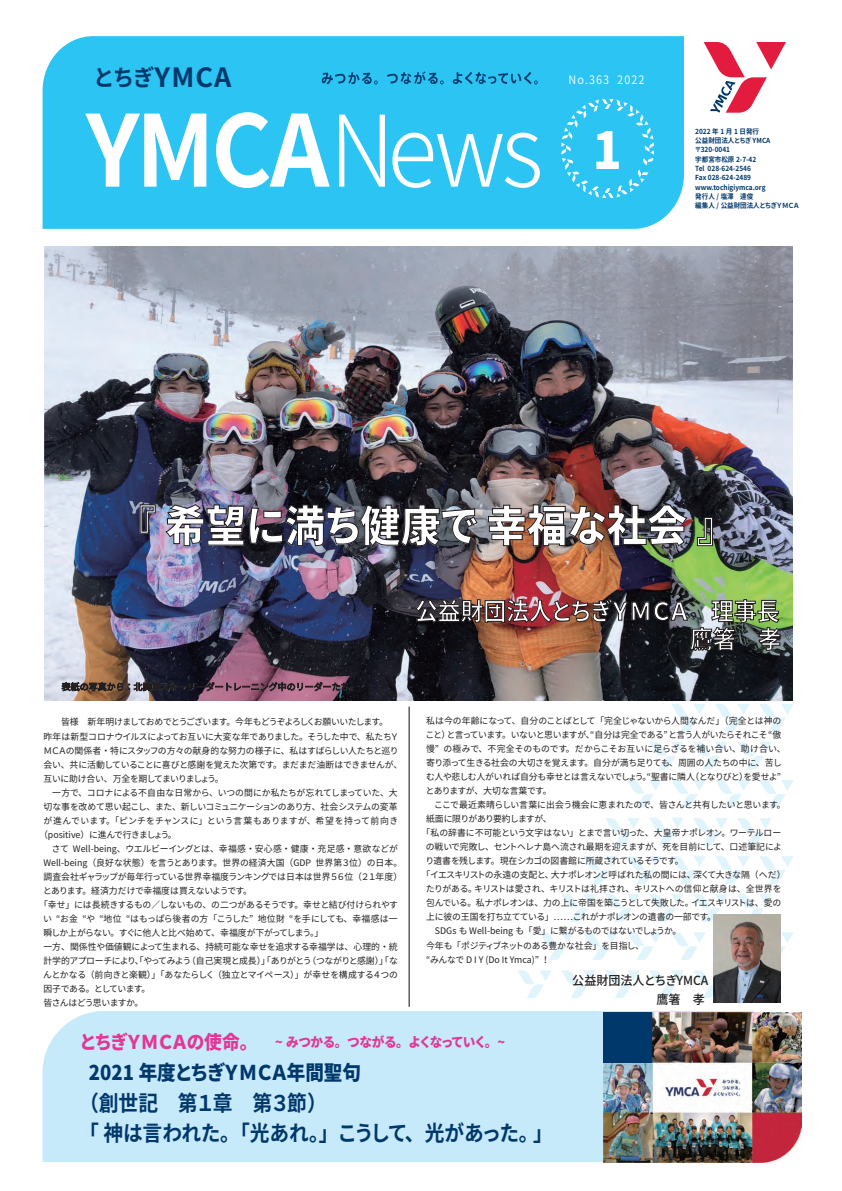
<style>
.page{position:relative;width:842px;height:1191px;background:#fff}
.page>*{position:absolute;margin:0;border:0;box-sizing:border-box;transform-origin:0 0}
.t1{font:700 98.7px "Source Han Sans JP";color:#fff;scale:.94 1}
.t2{font:800 51px "Source Han Sans JP";color:#fff;scale:.94 1}
.t3{font:800 43px "Source Han Sans JP";letter-spacing:-.005em;color:#fff;scale:.94 1}
.t4{font:700 26.5px "Source Han Sans JP";color:#01386b}
.t5{font:700 24.4px/28px "Source Han Sans JP";color:#fff;scale:.94 1}
.t6{font:700 21.6px/29.9px "Source Han Sans JP";letter-spacing:-.035em;color:#01386b;scale:.91 1}
.t7{font:800 20.3px "Source Han Sans JP";letter-spacing:-.06em;color:#01386b;scale:.91 1}
.t8{font:800 13.5px "Source Han Sans JP";letter-spacing:-.065em;color:#e23796;scale:.94 1}
.t9{font:500 12.5px "Source Han Sans JP";color:#231f20;scale:.96 1}
.t10{font:11.6px "Source Han Sans JP";letter-spacing:.1em;color:#fff;scale:.94 1}
.t11{font:9px/14px "Source Han Sans JP";letter-spacing:-.03em;color:#231f20}
.t12{font:9px "Source Han Sans JP";color:#231f20}
.t13{font:9px "Source Han Sans JP";letter-spacing:-.065em;color:#231f20}
.t14{font:9px "Source Han Sans JP";letter-spacing:-.05em;color:#231f20}
.t15{font:9px "Source Han Sans JP";letter-spacing:-.07em;color:#231f20}
.t16{font:9px "Source Han Sans JP";letter-spacing:-.085em;color:#231f20}
.t17{font:9px "Source Han Sans JP";letter-spacing:-.005em;color:#231f20}
.t18{font:9px "Source Han Sans JP";letter-spacing:.015em;color:#231f20}
.t19{font:9px "Source Han Sans JP";letter-spacing:.005em;color:#231f20}
.t20{font:9px "Source Han Sans JP";letter-spacing:.035em;color:#231f20}
.t21{font:9px "Source Han Sans JP";letter-spacing:-.06em;color:#231f20}
.t22{font:700 7px/9.3px "Source Han Sans JP";color:#01386b;scale:.94 1}
.s1{font-size:23px}
.s2{font-weight:300}
.s3{font-size:6.8px}
.s4{font-size:18.9px}
</style>
<div class="page">
<svg style="left:650px;top:817px;width:33px;height:28px"></svg>
<svg style="left:792px;top:551px;width:1px;height:28px"></svg>
<svg style="left:759px;top:704px;width:34px;height:27px"></svg>
<svg style="left:715px;top:704px;width:34px;height:27px"></svg>
<svg style="left:671px;top:704px;width:35px;height:27px"></svg>
<svg style="left:737px;top:742px;width:35px;height:27px"></svg>
<svg style="left:693px;top:742px;width:35px;height:27px"></svg>
<svg style="left:649px;top:742px;width:35px;height:27px"></svg>
<svg style="left:759px;top:780px;width:35px;height:27px"></svg>
<svg style="left:715px;top:780px;width:35px;height:27px"></svg>
<svg style="left:671px;top:780px;width:35px;height:27px"></svg>
<svg style="left:627px;top:780px;width:35px;height:27px"></svg>
<svg style="left:737px;top:818px;width:35px;height:27px"></svg>
<svg style="left:693px;top:818px;width:35px;height:27px"></svg>
<svg style="left:605px;top:818px;width:35px;height:27px"></svg>
<svg style="left:759px;top:856px;width:34px;height:28px"></svg>
<svg style="left:715px;top:856px;width:35px;height:28px"></svg>
<svg style="left:671px;top:856px;width:35px;height:28px"></svg>
<svg style="left:627px;top:856px;width:35px;height:28px"></svg>
<svg style="left:583px;top:856px;width:35px;height:28px"></svg>
<svg style="left:737px;top:894px;width:34px;height:20px"></svg>
<svg style="left:693px;top:894px;width:35px;height:28px"></svg>
<svg style="left:649px;top:894px;width:35px;height:28px"></svg>
<svg style="left:605px;top:894px;width:35px;height:28px"></svg>
<svg style="left:562px;top:894px;width:34px;height:28px"></svg>
<svg style="left:780px;top:932px;width:13px;height:28px"></svg>
<svg style="left:671px;top:932px;width:35px;height:28px"></svg>
<svg style="left:628px;top:932px;width:34px;height:28px"></svg>
<svg style="left:584px;top:932px;width:34px;height:28px"></svg>
<svg style="left:540px;top:932px;width:34px;height:28px"></svg>
<svg style="left:694px;top:970px;width:19px;height:28px"></svg>
<svg style="left:650px;top:970px;width:33px;height:28px"></svg>
<svg style="left:606px;top:970px;width:34px;height:28px"></svg>
<svg style="left:562px;top:970px;width:34px;height:28px"></svg>
<svg style="left:518px;top:970px;width:34px;height:28px"></svg>
<div style="left:43px;top:36px;width:641px;height:193px;background:#2bc4f3"></div>
<svg style="left:322px;top:72px;width:56px;height:12px"></svg>
<svg style="left:387px;top:71px;width:57px;height:13px"></svg>
<svg style="left:453px;top:72px;width:85px;height:12px"></svg>
<svg style="left:704px;top:42px;width:82px;height:71px"></svg>
<svg style="left:561px;top:99px;width:93px;height:99px"></svg>
<div style="left:42px;top:1011px;width:711px;height:151px;background:#c7eafa"></div>
<img style="left:603px;top:1012px;width:198px;height:150px">
<div style="left:603px;top:1011px;width:49px;height:51px;background:#01386b"></div>
<img style="left:45px;top:246px;width:747px;height:454px">
<hr style="left:409px;top:706px;width:1px;height:300px;background:#231f20">
<svg style="left:140px;top:504px;width:16px;height:29px"></svg>
<img style="left:165px;top:473px;width:313px;height:73px">
<img style="left:488px;top:504px;width:199px;height:42px">
<svg style="left:697px;top:517px;width:16px;height:29px"></svg>
<img style="left:415px;top:591px;width:378px;height:64px">
<svg style="left:61px;top:682px;width:292px;height:9px"></svg>
<img style="left:713px;top:914px;width:67px;height:89px">
<h3 class="t4" style="left:94px;top:62px;width:139px"><span class="s1">とちぎ</span>YMCA</h3>
<h1 class="t1" style="left:86px;top:95px;width:488px">YMCA<span class="s2">News</span></h1>
<p class="t10" style="left:569px;top:73px;width:82px">No.363 2022</p>
<h2 class="t2" style="left:593px;top:122px;width:32px">1</h2>
<p class="t22" style="left:695px;top:127px;width:113px">2022 年 1 月 1 日発行<br>公益財団法人<span class="s3">とちぎ</span> YMCA〒320-0041<br>宇都宮市松原 2-7-42<br>Tel 028-624-2546<br>Fax 028-624-2489 www.tochigiymca.org　<br>発行人 / 塩澤　達俊<br>編集人 / 公益財団法人とちぎＹＭＣＡ</p>
<h3 class="t3" style="left:116px;top:501px;width:662px">『 希望に満ち健康で 幸福な社会 』</h3>
<h3 class="t5" style="left:690px;top:598px;width:121px;text-indent:-275px">公益財団法人とちぎＹＭＣＡ　理事長　鷹箸　孝</h3>
<p class="t16" style="left:43px;top:717px;width:346px">　　皆様　新年明けましておめでとうございます。今年もどうぞよろしくお願いいたします。</p>
<p class="t11" style="left:43px;top:729px;width:357px">昨年は新型コロナウイルスによってお互いに大変な年でありました。そうした中で、私たちＹ</p>
<p class="t11" style="left:43px;top:743px;width:357px">ＭＣＡの関係者・特にスタッフの方々の献身的な努力の様子に、私はすばらしい人たちと巡り</p>
<p class="t11" style="left:43px;top:757px;width:360px">会い、共に活動していることに喜びと感謝を覚えた次第です。まだまだ油断はできませんが、</p>
<p class="t13" style="left:43px;top:773px;width:182px">互いに助け合い、万全を期してまいりましょう。</p>
<p class="t17" style="left:43px;top:787px;width:356px">　一方で、コロナによる不自由な日常から、いつの間にか私たちが忘れてしまっていた、大</p>
<p class="t14" style="left:43px;top:801px;width:356px">切な事を改めて思い起こし、また、新しいコミュニケーションのあり方、社会システムの変革</p>
<p class="t20" style="left:43px;top:815px;width:357px">が進んでいます。「ピンチをチャンスに」という言葉もありますが、希望を持って前向き</p>
<p class="t11" style="left:39px;top:827px;width:139px">（positive）に進んで行きましょう。</p>
<p class="t12" style="left:43px;top:843px;width:356px">　さて Well-being、ウエルビーイングとは、幸福感・安心感・健康・充足感・意欲などが</p>
<p class="t12" style="left:43px;top:857px;width:360px">Well-being（良好な状態）を言うとあります。世界の経済大国（GDP 世界第３位）の日本。</p>
<p class="t14" style="left:43px;top:871px;width:360px">調査会社ギャラップが毎年行っている世界幸福度ランキングでは日本は世界５６位（２１年度）</p>
<p class="t11" style="left:43px;top:883px;width:210px">とあります。経済力だけで幸福度は買えないようです。</p>
<p class="t11" style="left:39px;top:897px;width:361px">「幸せ」には長続きするもの／しないもの、の二つがあるそうです。幸せと結び付けられやす</p>
<p class="t18" style="left:43px;top:913px;width:356px">い “お金 “や “地位 “はもっぱら後者の方「こうした” 地位財 “を手にしても、幸福感は一</p>
<p class="t11" style="left:43px;top:925px;width:281px">瞬しか上がらない。すぐに他人と比べ始めて、幸福度が下がってしまう。」</p>
<p class="t12" style="left:43px;top:941px;width:356px">一方、関係性や価値観によって生まれる、持続可能な幸せを追求する幸福学は、心理的・統</p>
<p class="t11" style="left:43px;top:953px;width:356px">計学的アプローチにより、「やってみよう（自己実現と成長）」「ありがとう（つながりと感謝）」「な</p>
<p class="t11" style="left:43px;top:967px;width:356px">んとかなる（前向きと楽観）」「あなたらしく（独立とマイペース）」が幸せを構成する４つの</p>
<p class="t13" style="left:43px;top:983px;width:108px">因子である。としています。</p>
<p class="t21" style="left:43px;top:997px;width:119px">皆さんはどう思いますか。　　</p>
<p class="t11" style="left:426px;top:714px;width:357px">私は今の年齢になって、自分のことばとして「完全じゃないから人間なんだ」（完全とは神の</p>
<p class="t13" style="left:425px;top:730px;width:357px">こと）と言っています。いないと思いますが、“自分は完全である” と言う人がいたらそれこそ“傲</p>
<p class="t19" style="left:426px;top:744px;width:361px">慢” の極みで、不完全そのものです。だからこそお互いに足らざるを補い合い、助け合い、</p>
<p class="t11" style="left:426px;top:756px;width:357px">寄り添って生きる社会の大切さを覚えます。自分が満ち足りても、周囲の人たちの中に、苦し</p>
<p class="t11" style="left:426px;top:770px;width:357px">む人や悲しむ人がいれば自分も幸せとは言えないでしょう。“聖書に隣人（となりびと）を愛せよ”</p>
<p class="t11" style="left:426px;top:784px;width:127px">とありますが、大切な言葉です。</p>
<p class="t11" style="left:426px;top:798px;width:361px">　ここで最近素晴らしい言葉に出会う機会に恵まれたので、皆さんと共有したいと思います。</p>
<p class="t21" style="left:426px;top:814px;width:127px">紙面に限りがあり要約しますが、</p>
<p class="t11" style="left:422px;top:826px;width:361px">「私の辞書に不可能という文字はない」とまで言い切った、大皇帝ナポレオン。ワーテルロー</p>
<p class="t11" style="left:426px;top:840px;width:358px">の戦いで完敗し、セントヘレナ島へ流され最期を迎えますが、死を目前にして、口述筆記によ</p>
<p class="t13" style="left:425px;top:856px;width:260px">り遺書を残します。現在シカゴの図書館に所蔵されているそうです。</p>
<p class="t11" style="left:422px;top:868px;width:365px">「イエスキリストの永遠の支配と、大ナポレオンと呼ばれた私の間には、深くて大きな隔（へだ）</p>
<p class="t11" style="left:426px;top:882px;width:357px">たりがある。キリストは愛され、キリストは礼拝され、キリストへの信仰と献身は、全世界を</p>
<p class="t15" style="left:426px;top:898px;width:357px">包んでいる。私ナポレオンは、力の上に帝国を築こうとして失敗した。イエスキリストは、愛の</p>
<p class="t11" style="left:426px;top:910px;width:291px">上に彼の王国を打ち立てている」……これがナポレオンの遺書の一部です。</p>
<p class="t11" style="left:426px;top:924px;width:257px">　SDGs も Well-being も「愛」に繋がるものではないでしょうか。</p>
<p class="t11" style="left:426px;top:938px;width:219px">今年も「ポジティブネットのある豊かな社会」を目指し、“みんなで D I Y (Do It Ymca)” ！</p>
<h3 class="t9" style="left:572px;top:973px;width:143px">公益財団法人とちぎYMCA</h3>
<h3 class="t8" style="left:80px;top:1034px;width:454px"><span class="s4">とちぎＹＭＣＡの使命。　</span>~ みつかる。つながる。よくなっていく。~</h3>
<h3 class="t7" style="left:89px;top:1060px;width:300px">2021 年度とちぎＹＭＣＡ年間聖句</h3>
<h3 class="t6" style="left:79px;top:1088px;width:522px">（創世記　第１章　第３節）<br>「 神は言われた。「光あれ。」こうして、光があった。」</h3>
</div>
